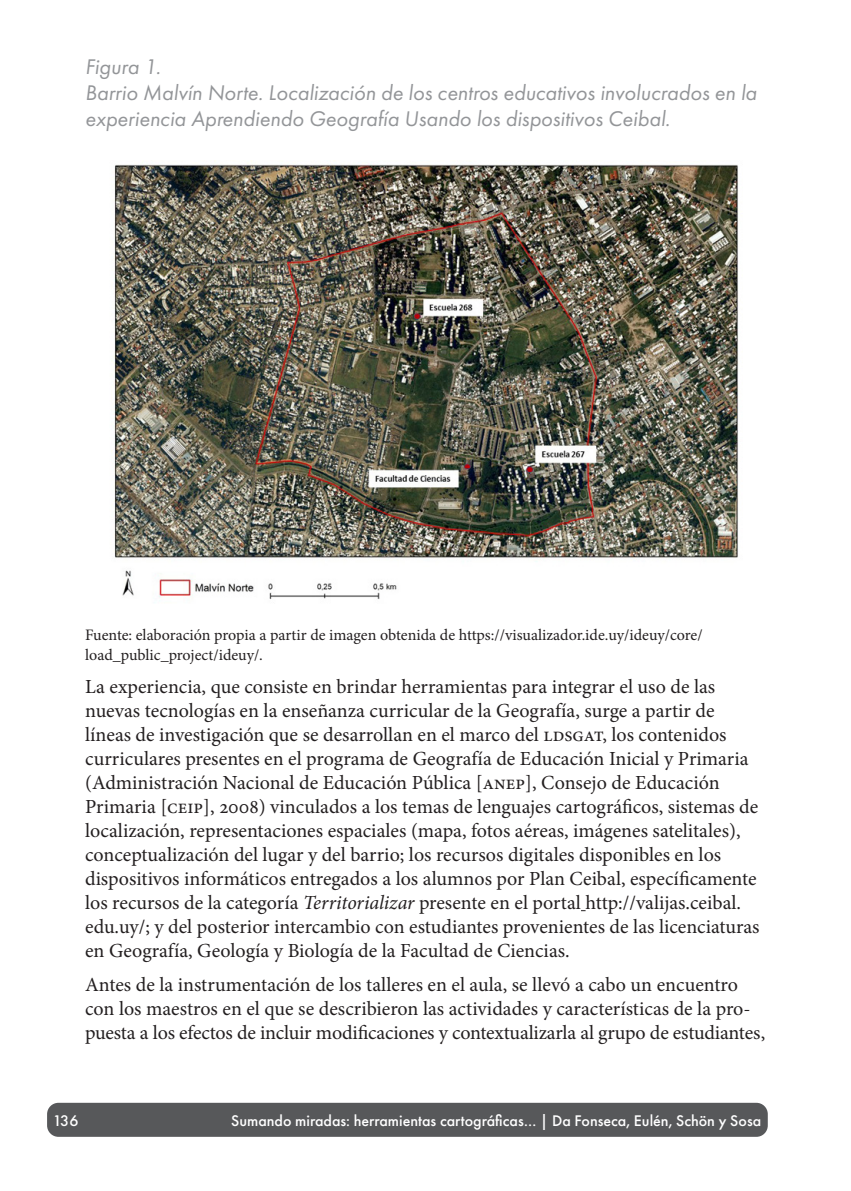
<style>
.page{position:relative;width:851px;height:1191px;background:#fff}
.page>*{position:absolute;margin:0;border:0;box-sizing:border-box;transform-origin:0 0}
.st03{font:italic 22px/26.4px "Futura PT";color:#939598}
.txt_9{font:20px/24px "Minion Pro";color:#231f20}
.pie_de_imagen{font:16px/19.2px "Minion Pro";letter-spacing:-.005em;color:#231f20}
.t1{font:500 16px "Futura PT";color:#fff}
.s1{font-style:italic}
</style>
<div class="page">
<div style="left:47px;top:1102px;width:720px;height:34px;background:#57585a;border-radius:11px"></div>
<img style="left:112px;top:160px;width:627px;height:441px">
<p class="st03" style="left:85px;top:53px;width:673px">Figura 1.<br>Barrio Malvín Norte. Localización de los centros educativos involucrados en la experiencia Aprendiendo Geografía Usando los dispositivos Ceibal.</p>
<p class="pie_de_imagen" style="left:85px;top:626px;width:619px">Fuente: elaboración propia a partir de imagen obtenida de https://visualizador.ide.uy/ideuy/core/ load_public_project/ideuy/.</p>
<p class="txt_9" style="left:85px;top:674px;width:676px">La experiencia, que consiste en brindar herramientas para integrar el uso de las nuevas tecnologías en la enseñanza curricular de la Geografía, surge a partir de líneas de investigación que se desarrollan en el marco del ldsgat, los contenidos curriculares presentes en el programa de Geografía de Educación Inicial y Primaria (Administración Nacional de Educación Pública [anep], Consejo de Educación Primaria [ceip], 2008) vinculados a los temas de lenguajes cartográficos, sistemas de localización, representaciones espaciales (mapa, fotos aéreas, imágenes satelitales), conceptualización del lugar y del barrio; los recursos digitales disponibles en los dispositivos informáticos entregados a los alumnos por Plan Ceibal, específicamente los recursos de la categoría <span class="s1">Territorializar</span> presente en el portal http://valijas.ceibal. edu.uy/; y del posterior intercambio con estudiantes provenientes de las licenciaturas en Geografía, Geología y Biología de la Facultad de Ciencias.</p>
<p class="txt_9" style="left:85px;top:972px;width:681px">Antes de la instrumentación de los talleres en el aula, se llevó a cabo un encuentro con los maestros en el que se describieron las actividades y características de la pro&shy;puesta a los efectos de incluir modificaciones y contextualizarla al grupo de estudiantes,</p>
<p class="t1" style="left:53px;top:1111px;width:27px">136</p>
<p class="t1" style="left:231px;top:1111px;width:531px">Sumando miradas: herramientas cartográficas… | Da Fonseca, Eulén, Schön y Sosa</p>
</div>
